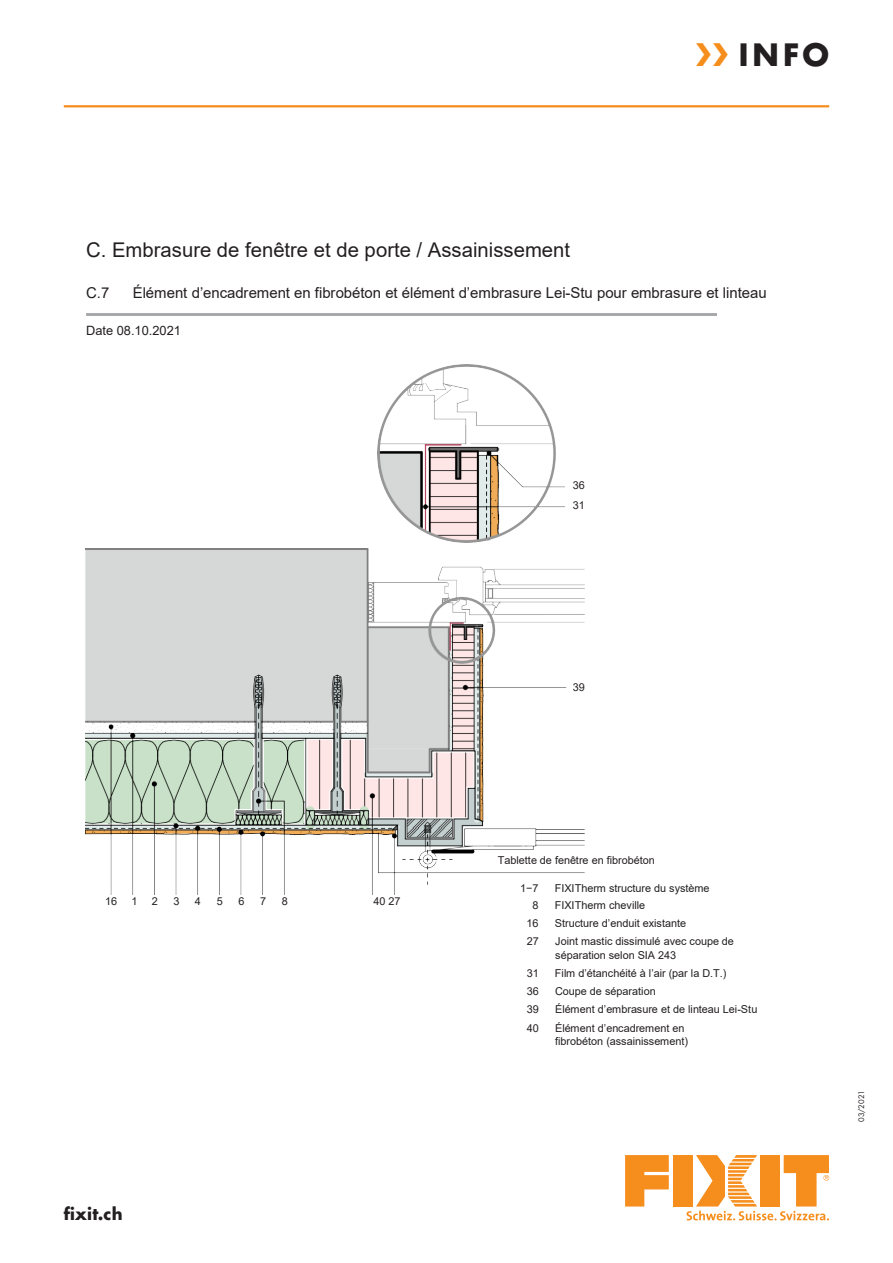
<style>
.page{position:relative;width:893px;height:1263px;background:#fff}
.page>*{position:absolute;margin:0;border:0;box-sizing:border-box;transform-origin:0 0}
.t1{font:700 30px "Futura Std";color:#231f20}
.t2{font:20.25px "Arial";color:#231f20}
.t3{font:700 16.5px "Futura Std";color:#231f20}
.t4{font:15px "Arial";color:#231f20}
.t5{font:12.75px "Arial";color:#231f20}
.t6{font:10.95px/19.8px "Arial";letter-spacing:-.005em;color:#231f20}
.Inseratenummer{font:7.5px "Futura Std";letter-spacing:.01em;color:#231f20}
.s1{color:#f68e1e}
</style>
<div class="page">
<hr style="left:64px;top:105px;width:765px;height:2px;background:#f68e1e">
<svg style="left:625px;top:1155px;width:44px;height:51px"></svg>
<div style="left:673px;top:1155px;width:20px;height:51px;background:#f68e1e"></div>
<svg style="left:686px;top:1155px;width:143px;height:65px"></svg>
<img style="left:85px;top:548px;width:500px;height:347px">
<hr style="left:86px;top:313px;width:631px;height:3px;background:#a5a6aa">
<img style="left:377px;top:364px;width:188px;height:179px">
<h1 class="t1" style="left:695px;top:34px;width:135px"><span class="s1">❯❯</span> INFO</h1>
<p class="t2" style="left:86px;top:236px;width:485px">C. Embrasure de fenêtre et de porte / Assainissement</p>
<p class="t4" style="left:86px;top:282px;width:25px">C.7</p>
<p class="t4" style="left:133px;top:282px;width:635px">Élément d’encadrement en fibrobéton et élément d’embrasure Lei-Stu pour embrasure et linteau</p>
<p class="t5" style="left:86px;top:321px;width:96px">Date 08.10.2021</p>
<p class="t6" style="left:573px;top:475px;width:14px">36<br>31</p>
<p class="t6" style="left:573px;top:677px;width:14px">39</p>
<p class="t6" style="left:105px;top:891px;width:14px">16</p>
<p class="t6" style="left:132px;top:891px;width:8px">1</p>
<p class="t6" style="left:152px;top:891px;width:8px">2</p>
<p class="t6" style="left:173px;top:891px;width:8px">3</p>
<p class="t6" style="left:195px;top:891px;width:8px">4</p>
<p class="t6" style="left:217px;top:891px;width:8px">5</p>
<p class="t6" style="left:238px;top:891px;width:8px">6</p>
<p class="t6" style="left:260px;top:891px;width:8px">7</p>
<p class="t6" style="left:282px;top:891px;width:8px">8</p>
<p class="t6" style="left:373px;top:891px;width:29px">40 27</p>
<h3 class="t3" style="left:64px;top:1203px;width:60px">fixit.ch</h3>
<p class="t6" style="left:498px;top:850px;width:159px">Tablette de fenêtre en fibrobéton</p>
<p class="t6" style="left:520px;top:878px;width:20px">1−7</p>
<p class="t6" style="left:555px;top:878px;width:156px">FIXITherm structure du système</p>
<p class="t6" style="left:533px;top:895px;width:8px">8</p>
<p class="t6" style="left:555px;top:895px;width:92px">FIXITherm cheville</p>
<p class="t6" style="left:526px;top:913px;width:14px">16</p>
<p class="t6" style="left:555px;top:913px;width:133px">Structure d’enduit existante</p>
<p class="t6" style="left:527px;top:931px;width:14px">27</p>
<p class="t6" style="left:555px;top:934px;width:180px;line-height:14.1px">Joint mastic dissimulé avec coupe de séparation selon SIA 243</p>
<p class="t6" style="left:527px;top:963px;width:14px">31</p>
<p class="t6" style="left:555px;top:963px;width:173px">Film d’étanchéité à l’air (par la D.T.)</p>
<p class="t6" style="left:527px;top:981px;width:14px">36</p>
<p class="t6" style="left:555px;top:981px;width:102px">Coupe de séparation</p>
<p class="t6" style="left:527px;top:999px;width:14px">39</p>
<p class="t6" style="left:555px;top:999px;width:204px">Élément d’embrasure et de linteau Lei-Stu</p>
<p class="t6" style="left:527px;top:1018px;width:14px">40</p>
<p class="t6" style="left:555px;top:1021px;width:135px;line-height:13px">Élément d’encadrement en fibrobéton (assainissement)</p>
<p class="Inseratenummer" style="left:857px;top:1122px;width:33px;rotate:-90deg">03/2021</p>
</div>
